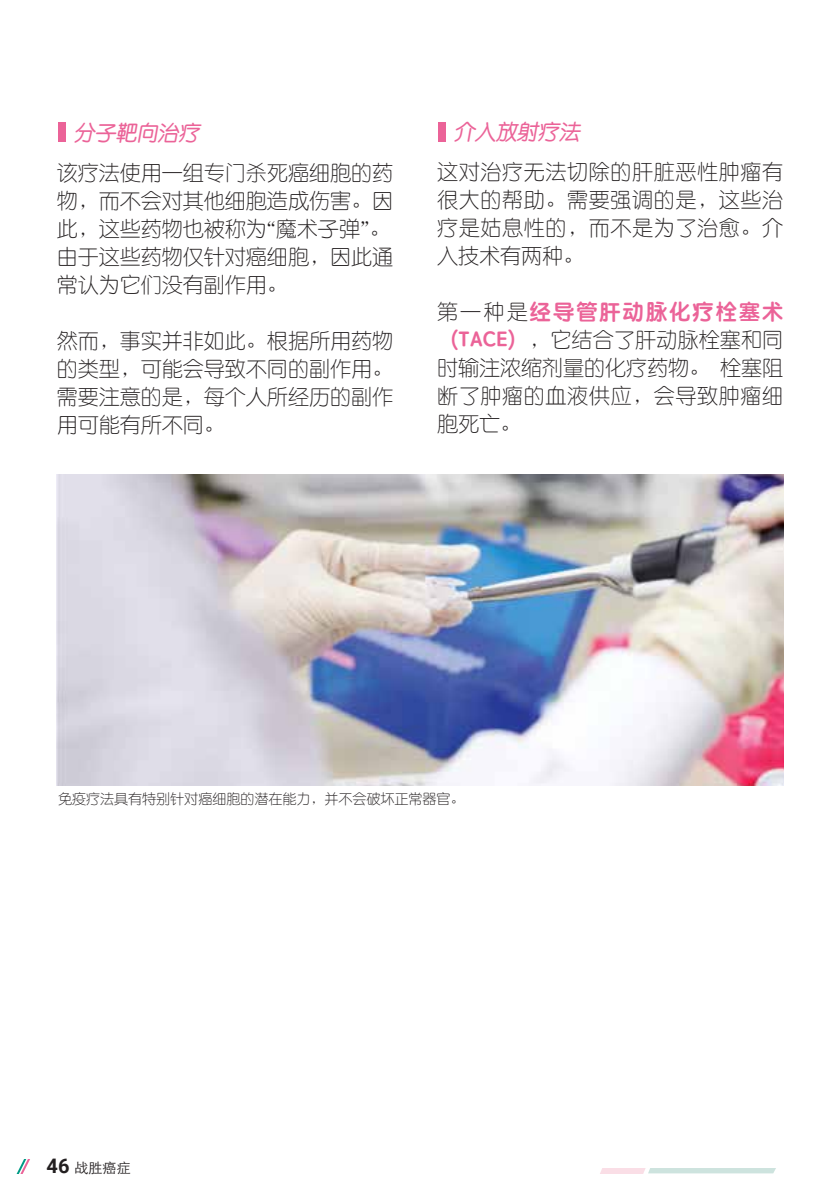
<style>
.page{position:relative;width:840px;height:1191px;background:#fff}
.page>*{position:absolute;margin:0;border:0;box-sizing:border-box;transform-origin:0 0}
.t1{font:21px/28px "ST Yuanti SC Light";color:#231f20;text-align:justify}
.t2{font:21px "ST Yuanti SC Bold";letter-spacing:.105em;color:#eb6398}
.t3{font:italic 21px "ST Yuanti SC Regular";color:#eb6398}
.t4{font:14px "ST Yuanti SC Light";color:#231f20}
.t5{font:14px "ST Xihei";color:#231f20}
.s1{font-family:"ST Yuanti SC Light";color:#231f20}
.s2{font-family:"ST Yuanti SC Bold";color:#eb6398}
.s3{font-family:"Roboto";font-weight:700;font-size:20px}
</style>
<div class="page">
<img style="left:57px;top:474px;width:726px;height:311px">
<div style="left:58px;top:123px;width:7px;height:19px;background:#eb6398"></div>
<div style="left:438px;top:123px;width:7px;height:19px;background:#eb6398"></div>
<svg style="left:17px;top:1159px;width:13px;height:14px"></svg>
<svg style="left:600px;top:1168px;width:175px;height:5px"></svg>
<p class="t3" style="left:74px;top:117px;width:133px">分子靶向治疗</p>
<p class="t1" style="left:57px;top:157px;width:338px;text-align:left">该疗法使用一组专门杀死癌细胞的药物，而不会对其他细胞造成伤害。因此，这些药物也被称为“魔术子弹”。由于这些药物仅针对癌细胞，因此通常认为它们没有副作用。</p>
<p class="t1" style="left:57px;top:325px;width:338px">然而，事实并非如此。根据所用药物的类型，可能会导致不同的副作用。需要注意的是，每个人所经历的副作用可能有所不同。</p>
<p class="t3" style="left:454px;top:116px;width:133px">介入放射疗法</p>
<p class="t1" style="left:437px;top:156px;width:347px">这对治疗无法切除的肝脏恶性肿瘤有很大的帮助。需要强调的是，这些治疗是姑息性的，而不是为了治愈。介入技术有两种。</p>
<p class="t2" style="left:437px;top:295px;width:347px"><span class="s1">第一种是</span>经导管肝动脉化疗栓塞术</p>
<p class="t1" style="left:437px;top:324px;width:347px"><span class="s2">（TACE）</span>，它结合了肝动脉栓塞和同时输注浓缩剂量的化疗药物。 栓塞阻断了肿瘤的血液供应，会导致肿瘤细胞死亡。</p>
<p class="t4" style="left:58px;top:789px;width:407px">免疫疗法具有特别针对癌细胞的潜在能力，并不会破坏正常器官。</p>
<p class="t5" style="left:47px;top:1161px;width:85px"><span class="s3">46</span> 战胜癌症</p>
</div>
